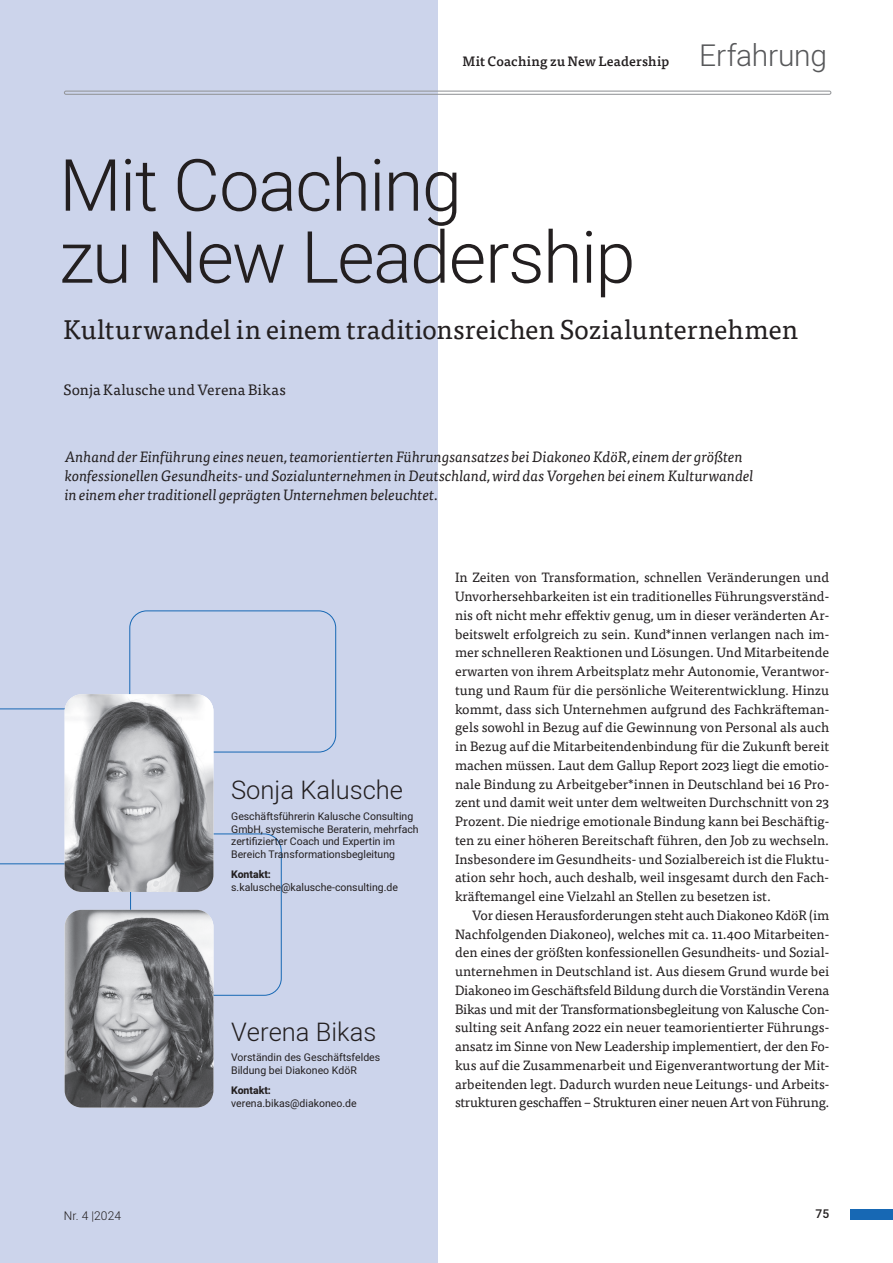
<style>
.page{position:relative;width:893px;height:1263px;background:#fff}
.page>*{position:absolute;margin:0;border:0;box-sizing:border-box;transform-origin:0 0}
.t1{font:300 72px/72px "Heebo";letter-spacing:-.02em;color:#231f20}
.t2{font:300 30px "Heebo";letter-spacing:-.01em;color:#57585a}
.t3{font:27px "Tisa Pro";color:#231f20}
.t4{font:300 25.5px "Heebo";color:#231f20}
.t5{font:italic 15px/18.8px "Tisa Pro";letter-spacing:-.005em;color:#231f20}
.t6{font:15px "Tisa Pro";letter-spacing:.01em;color:#231f20}
.t7{font:13.5px/18.8px "Tisa Pro";letter-spacing:-.02em;color:#231f20;text-align:justify}
.t8{font:500 13.5px "Tisa Pro";letter-spacing:.015em;color:#231f20}
.t9{font:300 12px "Heebo";letter-spacing:.01em;color:#231f20}
.t10{font:500 12px "Heebo";color:#231f20}
.t11{font:10.5px/12.8px "Heebo";color:#231f20}
.t12{font:800 10.5px "Heebo";color:#231f20}
</style>
<div class="page">
<div style="left:850px;top:1209px;width:43px;height:11px;background:#1768b4"></div>
<div style="left:0;top:0;width:438px;height:1263px;background:#ccd4eb"></div>
<div style="left:130px;top:611px;width:206px;height:141px;border:1px solid #1768b4;border-radius:17px"></div>
<svg style="left:0;top:709px;width:65px;height:155px"></svg>
<div style="left:130px;top:834px;width:151px;height:161px;border:1px solid #1768b4;border-radius:17px"></div>
<img style="left:65px;top:694px;width:148px;height:198px">
<img style="left:65px;top:910px;width:148px;height:197px">
<svg style="left:64px;top:91px;width:767px;height:4px;background:#a8aaaf"></svg>
<hr style="left:65px;top:92px;width:765px;height:2px;background:#939598">
<p class="t8" style="left:462px;top:51px;width:208px">Mit Coaching zu New Leadership</p>
<h2 class="t2" style="left:699px;top:34px;width:129px">Erfahrung</h2>
<h1 class="t1" style="left:59px;top:148px;width:578px">Mit Coaching<br>zu New Leadership</h1>
<h3 class="t3" style="left:64px;top:309px;width:736px">Kulturwandel in einem traditionsreichen Sozialunternehmen</h3>
<p class="t6" style="left:64px;top:378px;width:224px">Sonja Kalusche und Verena Bikas</p>
<p class="t5" style="left:65px;top:447px;width:690px">Anhand der Einführung eines neuen, teamorientierten Führungsansatzes bei Diakoneo KdöR, einem der größten konfessionellen Gesundheits- und Sozialunternehmen in Deutschland, wird das Vorgehen bei einem Kulturwandel in einem eher traditionell geprägten Unternehmen beleuchtet.</p>
<p class="t9" style="left:64px;top:1207px;width:59px">Nr. 4 |2024</p>
<h3 class="t4" style="left:231px;top:773px;width:173px">Sonja Kalusche</h3>
<p class="t11" style="left:231px;top:810px;width:189px">Geschäftsführerin Kalusche Consulting GmbH, systemische Beraterin, mehrfach zertifizierter Coach und Expertin im Bereich Transformationsbegleitung</p>
<p class="t12" style="left:231px;top:867px;width:41px">Kontakt:</p>
<p class="t11" style="left:231px;top:881px;width:168px">s.kalusche@kalusche-consulting.de</p>
<h3 class="t4" style="left:231px;top:1014px;width:147px">Verena Bikas</h3>
<p class="t11" style="left:231px;top:1051px;width:151px">Vorständin des Geschäftsfeldes<br>Bildung bei Diakoneo KdöR</p>
<p class="t12" style="left:231px;top:1083px;width:41px">Kontakt:</p>
<p class="t11" style="left:231px;top:1097px;width:127px">verena.bikas@diakoneo.de</p>
<p class="t7" style="left:455px;top:567px;width:376px">In Zeiten von Transformation, schnellen Veränderungen und Unvorhersehbarkeiten ist ein traditionelles Führungsverständ&shy;nis oft nicht mehr effektiv genug, um in dieser veränderten Ar&shy;beitswelt erfolgreich zu sein. Kund*innen verlangen nach im&shy;mer schnelleren Reaktionen und Lösungen. Und Mitarbeitende erwarten von ihrem Arbeitsplatz mehr Autonomie, Verantwor&shy;tung und Raum für die persönliche Weiterentwicklung. Hinzu kommt, dass sich Unternehmen aufgrund des Fachkräfteman&shy;gels sowohl in Bezug auf die Gewinnung von Personal als auch in Bezug auf die Mitarbeitendenbindung für die Zukunft bereit machen müssen. Laut dem Gallup Report 2023 liegt die emotio&shy;nale Bindung zu Arbeitgeber*innen in Deutschland bei 16 Pro&shy;zent und damit weit unter dem weltweiten Durchschnitt von 23<br>Prozent. Die niedrige emotionale Bindung kann bei Beschäftig&shy;ten zu einer höheren Bereitschaft führen, den Job zu wechseln.<br>Insbesondere im Gesundheits- und Sozialbereich ist die Fluktu&shy;ation sehr hoch, auch deshalb, weil insgesamt durch den Fach&shy;kräftemangel eine Vielzahl an Stellen zu besetzen ist.</p>
<p class="t7" style="left:455px;top:905px;width:376px;text-indent:17px">Vor diesen Herausforderungen steht auch Diakoneo KdöR (im Nachfolgenden Diakoneo), welches mit ca. 11.400 Mitarbeiten&shy;den eines der größten konfessionellen Gesundheits- und Sozial&shy;unternehmen in Deutschland ist. Aus diesem Grund wurde bei Diakoneo im Geschäftsfeld Bildung durch die Vorständin Verena Bikas und mit der Transformationsbegleitung von Kalusche Con&shy;sulting seit Anfang 2022 ein neuer teamorientierter Führungs&shy;ansatz im Sinne von New Leadership implementiert, der den Fo&shy;kus auf die Zusammenarbeit und Eigenverantwortung der Mit&shy;arbeitenden legt. Dadurch wurden neue Leitungs- und Arbeits&shy;strukturen geschaffen – Strukturen einer neuen Art von Führung.</p>
<p class="t10" style="left:816px;top:1205px;width:15px">75</p>
</div>
